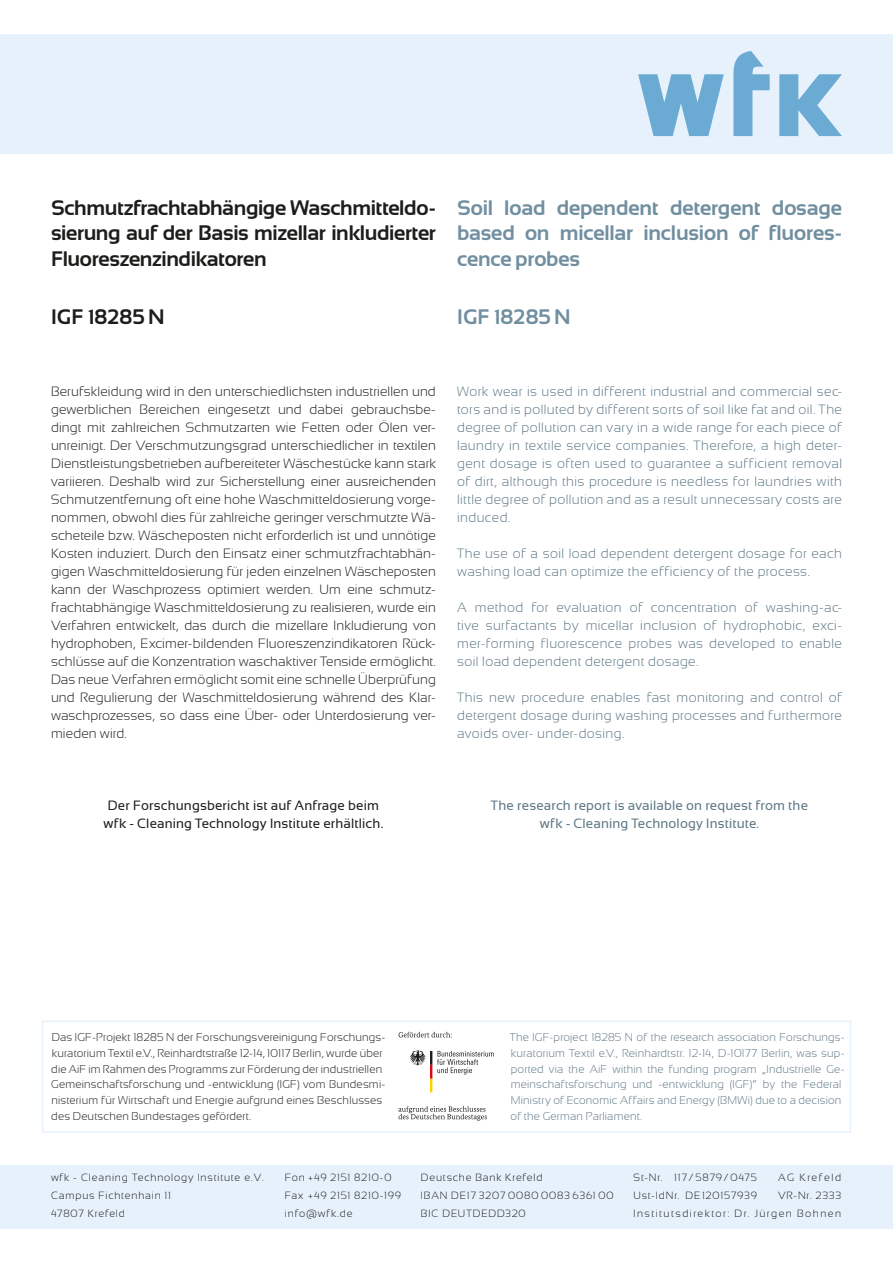
<style>
.page{position:relative;width:893px;height:1263px;background:#fff}
.page>*{position:absolute;margin:0;border:0;box-sizing:border-box;transform-origin:0 0}
.t1{font:700 21px/25.2px "Sansation";letter-spacing:-.02em;color:#1d1d1b;text-align:justify}
.t2{font:700 21px/25.2px "Sansation";letter-spacing:-.005em;color:#718fa0;text-align:justify}
.t3{font:700 21px "Sansation";letter-spacing:.015em;color:#718fa0}
.t4{font:700 21px "Sansation";letter-spacing:.015em;color:#1d1d1b}
.t5{font:300 13.5px/18px "Sansation";letter-spacing:.01em;color:#1d1d1b;text-align:justify}
.t6{font:300 13.5px/18px "Sansation";letter-spacing:.03em;color:#5d7785;text-align:justify}
.t7{font:13.5px/18px "Sansation";letter-spacing:.01em;color:#1d1d1b;text-align:center}
.t8{font:13.5px/18px "Sansation";letter-spacing:.01em;color:#5d7785;text-align:center}
.t9{font:300 11.25px/15.8px "Sansation";letter-spacing:.015em;color:#1d1d1b}
.t10{font:300 11.25px/15.8px "Sansation";letter-spacing:.015em;color:#5d7785}
.t11{font:300 10.5px/18px "Sansation";letter-spacing:.08em;color:#1d1d1b}
.t12{font:300 10.5px "Sansation";letter-spacing:.14em;color:#1d1d1b}
.t13{font:300 10.5px/18px "Sansation";letter-spacing:.125em;color:#1d1d1b}
</style>
<div class="page">
<div style="left:42px;top:1020px;width:809px;height:113px;border:2px solid #e6f1fc"></div>
<svg style="left:398px;top:1106px;width:89px;height:15px"></svg>
<svg style="left:399px;top:1032px;width:53px;height:5px"></svg>
<svg style="left:410px;top:1050px;width:84px;height:42px"></svg>
<div style="left:0;top:34px;width:893px;height:119px;background:#e6f1fc"></div>
<svg style="left:779px;top:74px;width:63px;height:62px"></svg>
<svg style="left:733px;top:51px;width:37px;height:85px"></svg>
<svg style="left:638px;top:74px;width:86px;height:62px"></svg>
<div style="left:0;top:1165px;width:893px;height:64px;background:#e6f1fc"></div>
<h1 class="t1" style="left:51px;top:195px;width:386px">Schmutzfrachtabhängige Waschmitteldo&shy;sierung auf der Basis mizellar inkludierter Fluoreszenzindikatoren</h1>
<h1 class="t4" style="left:51px;top:305px;width:115px">IGF 18285 N</h1>
<h1 class="t2" style="left:457px;top:195px;width:386px">Soil load dependent detergent dosage based on micellar inclusion of fluores&shy;cence probes</h1>
<h1 class="t3" style="left:457px;top:305px;width:115px">IGF 18285 N</h1>
<p class="t5" style="left:51px;top:382px;width:386px">Berufskleidung wird in den unterschiedlichsten industriellen und gewerblichen Bereichen eingesetzt und dabei gebrauchsbe&shy;dingt mit zahlreichen Schmutzarten wie Fetten oder Ölen ver&shy;unreinigt. Der Verschmutzungsgrad unterschiedlicher in textilen Dienstleistungsbetrieben aufbereiteter Wäschestücke kann stark variieren. Deshalb wird zur Sicherstellung einer ausreichenden Schmutzentfernung oft eine hohe Waschmitteldosierung vorge&shy;nommen, obwohl dies für zahlreiche geringer verschmutzte Wä&shy;scheteile bzw. Wäscheposten nicht erforderlich ist und unnötige Kosten induziert. Durch den Einsatz einer schmutzfrachtabhän&shy;gigen Waschmitteldosierung für jeden einzelnen Wäscheposten kann der Waschprozess optimiert werden. Um eine schmutz&shy;frachtabhängige Waschmitteldosierung zu realisieren, wurde ein Verfahren entwickelt, das durch die mizellare Inkludierung von hydrophoben, Excimer-bildenden Fluoreszenzindikatoren Rück&shy;schlüsse auf die Konzentration waschaktiver Tenside ermöglicht.<br>Das neue Verfahren ermöglicht somit eine schnelle Überprüfung und Regulierung der Waschmitteldosierung während des Klar&shy;waschprozesses, so dass eine Über- oder Unterdosierung ver&shy;mieden wird.</p>
<p class="t6" style="left:457px;top:382px;width:386px">Work wear is used in different industrial and commercial sec&shy;tors and is polluted by different sorts of soil like fat and oil. The degree of pollution can vary in a wide range for each piece of laundry in textile service companies. Therefore, a high deter&shy;gent dosage is often used to guarantee a sufficient removal of dirt, although this procedure is needless for laundries with little degree of pollution and as a result unnecessary costs are induced.</p>
<p class="t6" style="left:457px;top:544px;width:386px">The use of a soil load dependent detergent dosage for each washing load can optimize the efficiency of the process.</p>
<p class="t6" style="left:457px;top:598px;width:386px">A method for evaluation of concentration of washing-ac&shy;tive surfactants by micellar inclusion of hydrophobic, exci&shy;mer-forming fluorescence probes was developed to enable soil load dependent detergent dosage.</p>
<p class="t6" style="left:457px;top:688px;width:386px">This new procedure enables fast monitoring and control of detergent dosage during washing processes and furthermore avoids over- under-dosing.</p>
<p class="t7" style="left:104px;top:796px;width:281px">Der Forschungsbericht ist auf Anfrage beim wfk - Cleaning Technology Institute erhältlich.</p>
<p class="t8" style="left:491px;top:796px;width:319px">The research report is available on request from the wfk - Cleaning Technology Institute.</p>
<p class="t9" style="left:51px;top:1029px;width:336px">Das IGF-Projekt 18285 N der Forschungsvereinigung Forschungs&shy;kuratorium Textil e.V., Reinhardtstraße 12-14, 10117 Berlin, wurde über die AiF im Rahmen des Programms zur Förderung der industriellen Gemeinschaftsforschung und -entwicklung (IGF) vom Bundesmi&shy;nisterium für Wirtschaft und Energie aufgrund eines Beschlusses des Deutschen Bundestages gefördert.</p>
<p class="t10" style="left:510px;top:1029px;width:336px">The IGF-project 18285 N of the research association Forschungs&shy;kuratorium Textil e.V., Reinhardtstr. 12-14, D-10177 Berlin, was sup&shy;ported via the AiF within the funding program „Industrielle Ge&shy;meinschaftsforschung und -entwicklung (IGF)“ by the Federal Ministry of Economic Affairs and Energy (BMWi) due to a decision of the German Parliament.</p>
<p class="t11" style="left:51px;top:1169px;width:214px">wfk - Cleaning Technology Institute e.V.<br>Campus Fichtenhain 11<br>47807 Krefeld</p>
<p class="t11" style="left:285px;top:1169px;width:118px">Fon +49 2151 8210-0<br>Fax +49 2151 8210-199 info@wfk.de</p>
<p class="t11" style="left:421px;top:1169px;width:194px">Deutsche Bank Krefeld<br>IBAN DE17 3207 0080 0083 6361 00<br>BIC DEUTDEDD320</p>
<p class="t11" style="left:634px;top:1169px;width:125px">St-Nr. 117/5879/0475<br>Ust-IdNr. DE120157939</p>
<p class="t13" style="left:778px;top:1169px;width:64px">AG Krefeld<br>VR-Nr. 2333</p>
<p class="t12" style="left:634px;top:1208px;width:209px">Institutsdirektor: Dr. Jürgen Bohnen</p>
</div>
